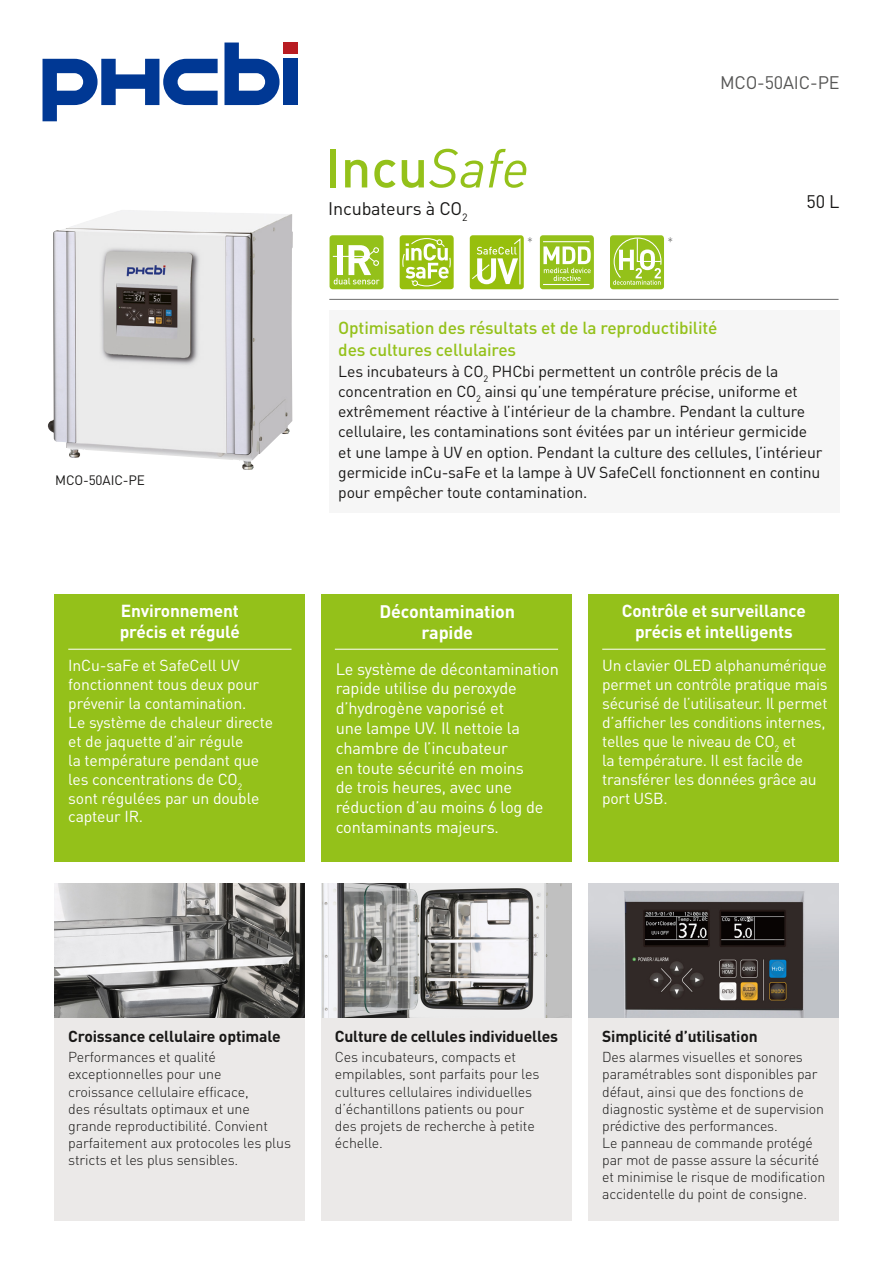
<style>
.page{position:relative;width:893px;height:1263px;background:#fff}
.page>*{position:absolute;margin:0;border:0;box-sizing:border-box;transform-origin:0 0}
.t1{font:500 54px "DINOT";color:#94c11a}
.t2{font:700 18px/21.6px "DINOT";letter-spacing:-.01em;color:#fff;text-align:center}
.t3{font:18px "DINOT";letter-spacing:-.01em;color:#181716}
.t4{font:18px "DINOT";letter-spacing:-.01em;color:#565655}
.t5{font:700 17.25px/20.7px "DINOT";letter-spacing:-.01em;color:#fff}
.t6{font:500 17.25px/22.5px "DINOT";letter-spacing:-.01em;color:#94c11a}
.t7{font:16.5px/19.8px "DINOT";letter-spacing:-.01em;color:#fff}
.t8{font:300 condensed 16.5px "DINOT";color:#767675}
.t9{font:15.75px/18.9px "DINOT";letter-spacing:-.015em;color:#fff}
.t10{font:15.75px/20.2px "DINOT";letter-spacing:-.01em;color:#181716}
.t11{font:700 15.75px "DINOT";letter-spacing:-.01em;color:#181716}
.t12{font:300 14.25px/17.1px "DINOT";letter-spacing:-.01em;color:#181716}
.t13{font:13.5px "DINOT";letter-spacing:-.01em;color:#181716}
.s1{font-weight:400;font-style:italic}
</style>
<div class="page">
<div style="left:283px;top:59px;width:15px;height:46px;background:#003894"></div>
<svg style="left:43px;top:59px;width:175px;height:62px"></svg>
<svg style="left:224px;top:43px;width:56px;height:62px"></svg>
<div style="left:283px;top:43px;width:15px;height:11px;background:#b81c22"></div>
<div style="left:330px;top:310px;width:510px;height:203px;background:#f6f6f6"></div>
<hr style="left:329px;top:299px;width:509px;height:1px;background:#6e6e6e">
<div style="left:55px;top:594px;width:250px;height:267px;background:#94c11a"></div>
<div style="left:321px;top:594px;width:251px;height:267px;background:#94c11a"></div>
<div style="left:589px;top:594px;width:250px;height:267px;background:#94c11a"></div>
<hr style="left:68px;top:649px;width:223px;height:1px;background:#fff">
<hr style="left:335px;top:649px;width:223px;height:1px;background:#fff">
<hr style="left:602px;top:649px;width:223px;height:1px;background:#fff">
<img style="left:48px;top:210px;width:245px;height:260px">
<svg style="left:400px;top:235px;width:54px;height:54px;background:#b2cf4d"></svg>
<svg style="left:470px;top:235px;width:54px;height:54px;background:#b0ce48"></svg>
<div style="left:54px;top:883px;width:250px;height:338px;background:#ebe9e8"></div>
<div style="left:321px;top:883px;width:251px;height:338px;background:#ebe9e8"></div>
<div style="left:589px;top:883px;width:250px;height:338px;background:#ebe9e8"></div>
<img style="left:322px;top:883px;width:250px;height:134px">
<img style="left:54px;top:883px;width:250px;height:134px">
<img style="left:589px;top:883px;width:250px;height:134px">
<svg style="left:540px;top:235px;width:54px;height:54px;background:#accf4e"></svg>
<hr style="left:543px;top:241px;width:46px;height:1px;background:#fff">
<hr style="left:543px;top:284px;width:46px;height:1px;background:#fff">
<svg style="left:610px;top:235px;width:54px;height:54px;background:#accf4f"></svg>
<svg style="left:330px;top:235px;width:54px;height:54px"></svg>
<hr style="left:333px;top:256px;width:34px;height:1px;background:#fff">
<p class="t13" style="left:55px;top:471px;width:91px">MCO-50AIC-PE</p>
<p class="t5" style="left:120px;top:600px;width:122px">Environnement précis et régulé</p>
<p class="t9" style="left:68px;top:656px;width:206px">InCu-saFe et SafeCell UV fonctionnent tous deux pour prévenir la contamination.<br>Le système de chaleur directe et de jaquette d’air régule<br>la température pendant que les concentrations de CO<sub>2 </sub>sont régulées par un double capteur IR.</p>
<h1 class="t1" style="left:325px;top:133px;width:206px">Incu<span class="s1">Safe</span></h1>
<p class="t3" style="left:328px;top:197px;width:141px">Incubateurs à CO<sub>2</sub></p>
<p class="t8" style="left:527px;top:233px;width:7px">*</p>
<p class="t8" style="left:667px;top:233px;width:7px">*</p>
<p class="t4" style="left:720px;top:71px;width:121px">MCO-50AIC-PE</p>
<p class="t3" style="left:806px;top:190px;width:35px">50 L</p>
<p class="t6" style="left:338px;top:316px;width:381px">Optimisation des résultats et de la reproductibilité des cultures cellulaires</p>
<p class="t10" style="left:338px;top:360px;width:486px">Les incubateurs à CO<sub>2</sub> PHCbi permettent un contrôle précis de la concentration en CO<sub>2</sub> ainsi qu’une température précise, uniforme et extrêmement réactive à l’intérieur de la chambre. Pendant la culture cellulaire, les contaminations sont évitées par un intérieur germicide et une lampe à UV en option. Pendant la culture des cellules, l’intérieur germicide inCu-saFe et la lampe à UV SafeCell fonctionnent en continu pour empêcher toute contamination.</p>
<p class="t2" style="left:379px;top:600px;width:137px">Décontamination rapide</p>
<p class="t7" style="left:336px;top:658px;width:225px">Le système de décontamination rapide utilise du peroxyde d’hydrogène vaporisé et<br>une lampe UV. Il nettoie la chambre de l’incubateur<br>en toute sécurité en moins<br>de trois heures, avec une réduction d’au moins 6 log de contaminants majeurs.</p>
<p class="t5" style="left:622px;top:600px;width:185px;text-align:center">Contrôle et surveillance précis et intelligents</p>
<p class="t9" style="left:602px;top:656px;width:227px">Un clavier OLED alphanumérique permet un contrôle pratique mais sécurisé de l’utilisateur. Il permet d’afficher les conditions internes, telles que le niveau de CO<sub>2</sub> et<br>la température. Il est facile de transférer les données grâce au port USB.</p>
<p class="t11" style="left:68px;top:1026px;width:214px">Croissance cellulaire optimale</p>
<p class="t12" style="left:68px;top:1048px;width:224px">Performances et qualité exceptionnelles pour une<br>croissance cellulaire efficace,<br>des résultats optimaux et une grande reproductibilité. Convient parfaitement aux protocoles les plus stricts et les plus sensibles.</p>
<p class="t11" style="left:335px;top:1026px;width:225px">Culture de cellules individuelles</p>
<p class="t12" style="left:335px;top:1048px;width:206px">Ces incubateurs, compacts et empilables, sont parfaits pour les cultures cellulaires individuelles d’échantillons patients ou pour des projets de recherche à petite échelle.</p>
<p class="t11" style="left:602px;top:1026px;width:157px">Simplicité d’utilisation</p>
<p class="t12" style="left:602px;top:1048px;width:225px">Des alarmes visuelles et sonores paramétrables sont disponibles par défaut, ainsi que des fonctions de diagnostic système et de supervision prédictive des performances.<br>Le panneau de commande protégé par mot de passe assure la sécurité et minimise le risque de modification accidentelle du point de consigne.</p>
</div>
